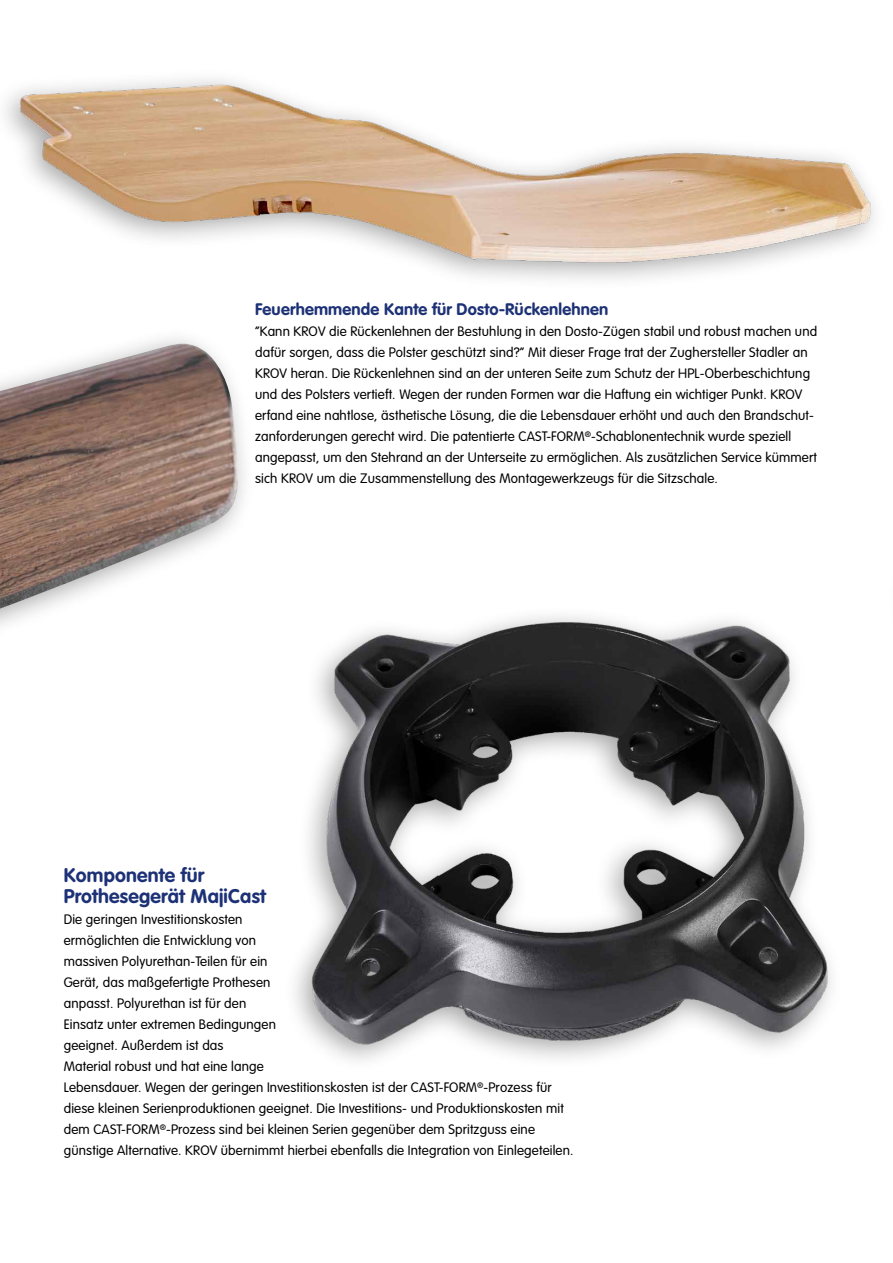
<style>
.page{position:relative;width:893px;height:1263px;background:#fff}
.page>*{position:absolute;margin:0;border:0;box-sizing:border-box;transform-origin:0 0}
.t1{font:700 19.5px/21px "VAG Rounded Std";letter-spacing:.01em;color:#1d3176}
.t2{font:700 16.5px "VAG Rounded Std";letter-spacing:.01em;color:#1d3176}
.t3{font:300 13.5px/21px "VAG Rounded Std";letter-spacing:.01em;color:#000}
</style>
<div class="page">
<div style="left:283px;top:605px;width:560px;height:468px;background:#000;opacity:.35"></div>
<img style="left:310px;top:620px;width:519px;height:427px">
<img style="left:0;top:343px;width:240px;height:266px">
<div style="left:0;top:68px;width:886px;height:223px;background:#000;opacity:.35"></div>
<img style="left:15px;top:81px;width:859px;height:184px">
<p class="t2" style="left:255px;top:300px;width:355px">Feuerhemmende Kante für Dosto-Rückenlehnen</p>
<p class="t3" style="left:255px;top:321px;width:564px">“Kann KROV die Rückenlehnen der Bestuhlung in den Dosto-Zügen stabil und robust machen und dafür sorgen, dass die Polster geschützt sind?“ Mit dieser Frage trat der Zughersteller Stadler an KROV heran. Die Rückenlehnen sind an der unteren Seite zum Schutz der HPL-Oberbeschichtung und des Polsters vertieft. Wegen der runden Formen war die Haftung ein wichtiger Punkt. KROV erfand eine nahtlose, ästhetische Lösung, die die Lebensdauer erhöht und auch den Brandschut&shy;zanforderungen gerecht wird. Die patentierte CAST-FORM<sup>®</sup>-Schablonentechnik wurde speziell angepasst, um den Stehrand an der Unterseite zu ermöglichen. Als zusätzlichen Service kümmert sich KROV um die Zusammenstellung des Montagewerkzeugs für die Sitzschale.</p>
<h1 class="t1" style="left:64px;top:865px;width:204px">Komponente für<br>Prothesegerät MajiCast</h1>
<p class="t3" style="left:64px;top:909px;width:511px">Die geringen Investitionskosten<br>ermöglichten die Entwicklung von<br>massiven Polyurethan-Teilen für ein<br>Gerät, das maßgefertigte Prothesen<br>anpasst. Polyurethan ist für den<br>Einsatz unter extremen Bedingungen<br>geeignet. Außerdem ist das<br>Material robust und hat eine lange<br>Lebensdauer. Wegen der geringen Investitionskosten ist der CAST-FORM<sup>®</sup>-Prozess für diese kleinen Serienproduktionen geeignet. Die Investitions- und Produktionskosten mit dem CAST-FORM<sup>®</sup>-Prozess sind bei kleinen Serien gegenüber dem Spritzguss eine günstige Alternative. KROV übernimmt hierbei ebenfalls die Integration von Einlegeteilen.</p>
</div>
